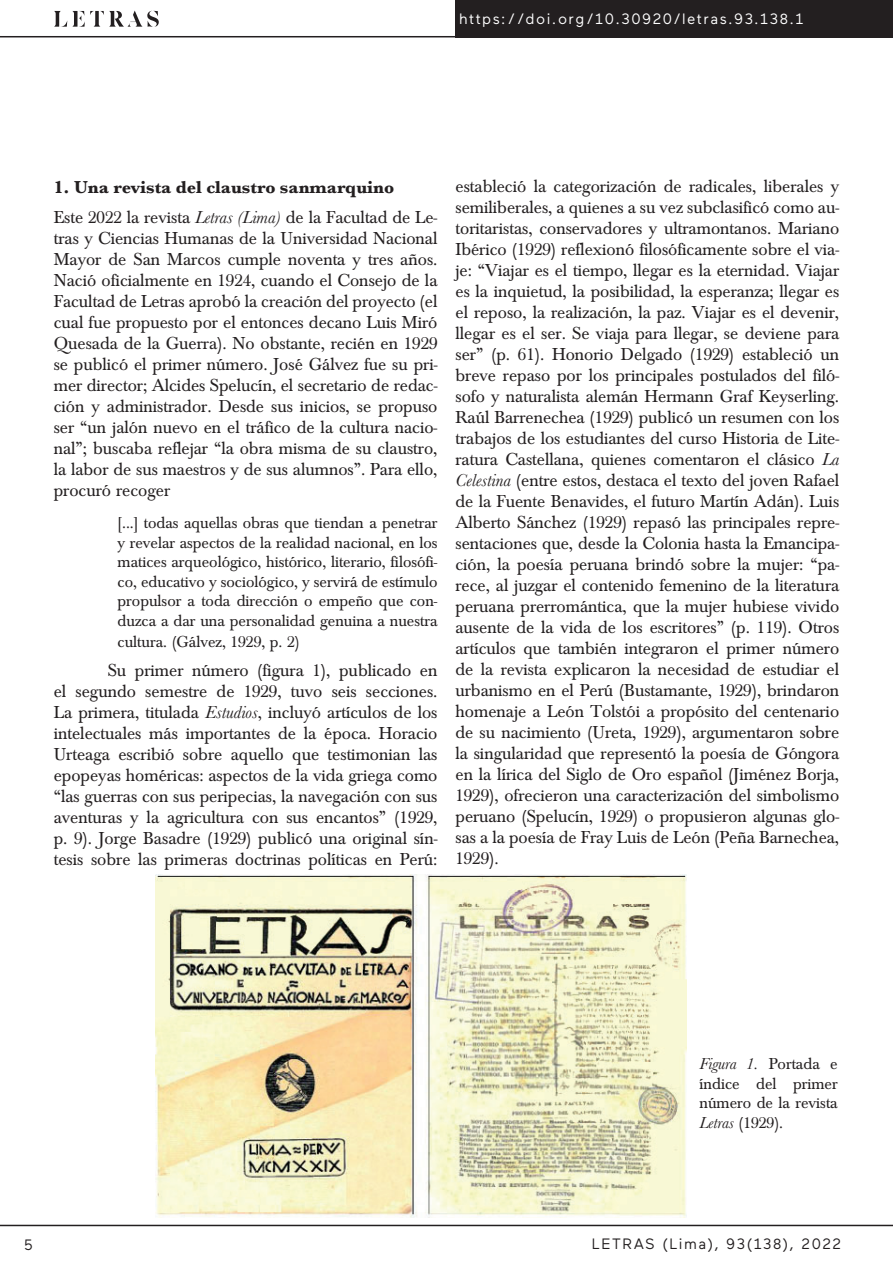
<style>
.page{position:relative;width:893px;height:1263px;background:#fff}
.page>*{position:absolute;margin:0;border:0;box-sizing:border-box;transform-origin:0 0}
.t1{font:18px/21px "Baskerville";color:#231f20;text-align:justify}
.t2{font:700 18px/29.5px "Baskerville";color:#231f20}
.t3{font:16.5px/19.5px "Baskerville";color:#231f20;text-align:justify}
.t4{font:15px "Maax";letter-spacing:.1em;color:#fff}
.t5{font:15px "Maax";letter-spacing:.1em;color:#231f20}
.s1{font-weight:400}
.s2{font-weight:400;font-style:italic}
.s3{font-style:italic}
</style>
<div class="page">
<div style="left:455px;top:0;width:438px;height:37px;background:#231f20"></div>
<svg style="left:54px;top:11px;width:105px;height:16px"></svg>
<hr style="left:0;top:36px;width:463px;height:1px;background:#231f20">
<hr style="left:0;top:1225px;width:893px;height:1px;background:#231f20">
<img style="left:155px;top:875px;width:532px;height:342px">
<p class="t4" style="left:459px;top:11px;width:346px">https://doi.org/10.30920/letras.93.138.1</p>
<p class="t2" style="left:54px;top:173px;width:385px">1. Una revista del claustro sanmarquino<br><span class="s1">Este 2022 la revista</span> <span class="s2">Letras (Lima)</span> <span class="s1">de la Facultad de Le-</span></p>
<p class="t1" style="left:54px;top:228px;width:385px">tras y Ciencias Humanas de la Universidad Nacional Mayor de San Marcos cumple noventa y tres años.<br>Nació oficialmente en 1924, cuando el Consejo de la Facultad de Letras aprobó la creación del proyecto (el cual fue propuesto por el entonces decano Luis Miró Quesada de la Guerra). No obstante, recién en 1929 se publicó el primer número. José Gálvez fue su pri&shy;mer director; Alcides Spelucín, el secretario de redac&shy;ción y administrador. Desde sus inicios, se propuso ser “un jalón nuevo en el tráfico de la cultura nacio&shy;nal”; buscaba reflejar “la obra misma de su claustro, la labor de sus maestros y de sus alumnos”. Para ello, procuró recoger</p>
<p class="t3" style="left:118px;top:513px;width:321px">[...] todas aquellas obras que tiendan a penetrar y revelar aspectos de la realidad nacional, en los matices arqueológico, histórico, literario, filosófi&shy;co, educativo y sociológico, y servirá de estímulo propulsor a toda dirección o empeño que con&shy;duzca a dar una personalidad genuina a nuestra</p>
<p class="t3" style="left:118px;top:632px;width:184px">cultura. (Gálvez, 1929, p. 2)</p>
<p class="t1" style="left:54px;top:660px;width:385px;text-indent:54px">Su primer número (figura 1), publicado en el segundo semestre de 1929, tuvo seis secciones.<br>La primera, titulada <span class="s3">Estudios</span>, incluyó artículos de los intelectuales más importantes de la época. Horacio Urteaga escribió sobre aquello que testimonian las epopeyas homéricas: aspectos de la vida griega como “las guerras con sus peripecias, la navegación con sus aventuras y la agricultura con sus encantos” (1929, p. 9). Jorge Basadre (1929) publicó una original sín&shy;tesis sobre las primeras doctrinas políticas en Perú:</p>
<p class="t1" style="left:455px;top:176px;width:385px">estableció la categorización de radicales, liberales y semiliberales, a quienes a su vez subclasificó como au&shy;toritaristas, conservadores y ultramontanos. Mariano Ibérico (1929) reflexionó filosóficamente sobre el via&shy;je: “Viajar es el tiempo, llegar es la eternidad. Viajar es la inquietud, la posibilidad, la esperanza; llegar es el reposo, la realización, la paz. Viajar es el devenir, llegar es el ser. Se viaja para llegar, se deviene para ser” (p. 61). Honorio Delgado (1929) estableció un breve repaso por los principales postulados del filó&shy;sofo y naturalista alemán Hermann Graf Keyserling.<br>Raúl Barrenechea (1929) publicó un resumen con los trabajos de los estudiantes del curso Historia de Lite&shy;ratura Castellana, quienes comentaron el clásico <span class="s3">La Celestina</span> (entre estos, destaca el texto del joven Rafael de la Fuente Benavides, el futuro Martín Adán). Luis Alberto Sánchez (1929) repasó las principales repre&shy;sentaciones que, desde la Colonia hasta la Emancipa&shy;ción, la poesía peruana brindó sobre la mujer: “pa&shy;rece, al juzgar el contenido femenino de la literatura peruana prerromántica, que la mujer hubiese vivido ausente de la vida de los escritores” (p. 119). Otros artículos que también integraron el primer número de la revista explicaron la necesidad de estudiar el urbanismo en el Perú (Bustamante, 1929), brindaron homenaje a León Tolstói a propósito del centenario de su nacimiento (Ureta, 1929), argumentaron sobre la singularidad que representó la poesía de Góngora en la lírica del Siglo de Oro español (Jiménez Borja, 1929), ofrecieron una caracterización del simbolismo peruano (Spelucín, 1929) o propusieron algunas glo&shy;sas a la poesía de Fray Luis de León (Peña Barnechea, 1929).</p>
<p class="t3" style="left:699px;top:1054px;width:140px"><span class="s3">Figura 1.</span> Portada e índice del primer número de la revista <span class="s3">Letras</span> (1929).</p>
<p class="t5" style="left:24px;top:1236px;width:10px">5</p>
<p class="t5" style="left:592px;top:1236px;width:251px">LETRAS (Lima), 93(138), 2022</p>
</div>
